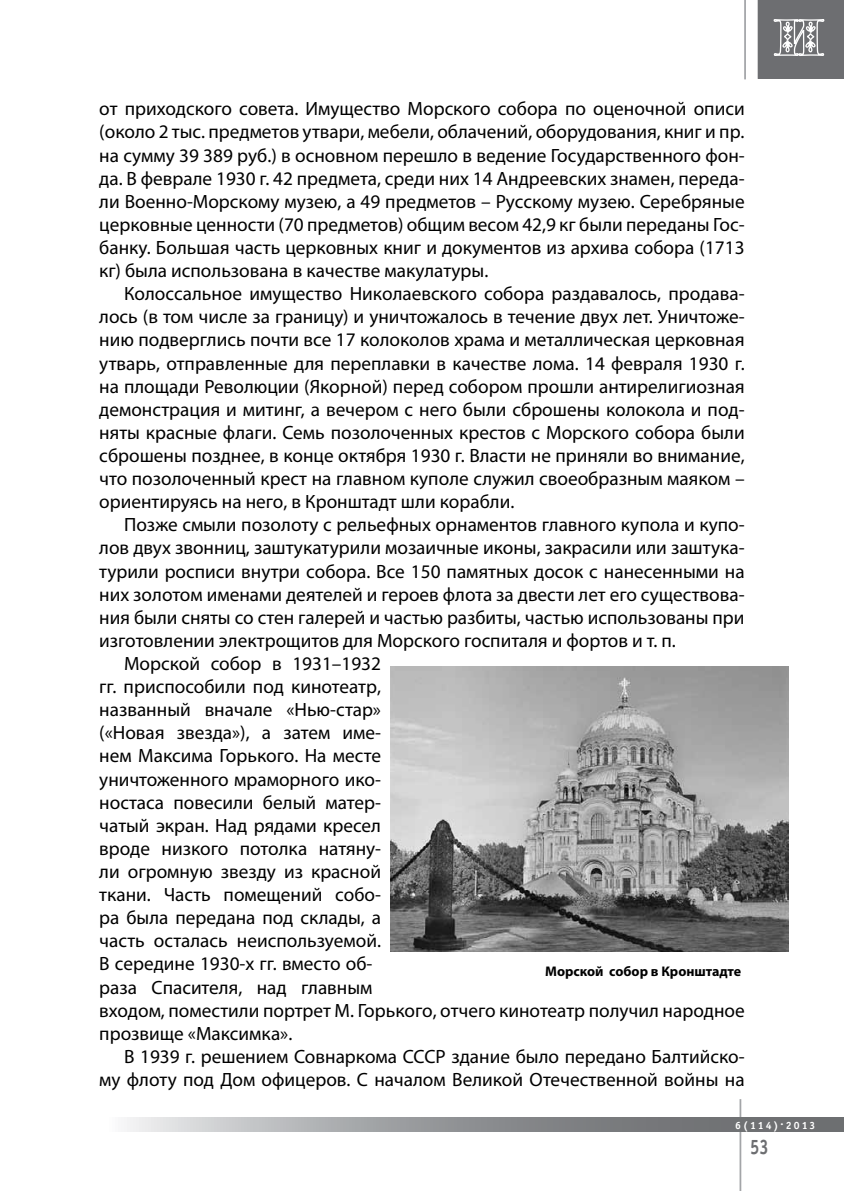
<style>
.page{position:relative;width:844px;height:1191px;background:#fff}
.page>*{position:absolute;margin:0;border:0;box-sizing:border-box;transform-origin:0 0}
.t1{font:700 21px "Officina Sans C";color:#6d6e71;scale:.8 1}
.t2{font:19.25px/23.1px "Myriad Pro";color:#000;text-align:justify}
.t3{font:700 14px "Myriad Pro";color:#000}
.t4{font:700 10.5px "Officina Sans C";letter-spacing:.2em;color:#fff}
</style>
<div class="page">
<hr style="left:739px;top:1099px;width:2px;height:92px;background:#a3a5a8">
<svg style="left:127px;top:1117px;width:716px;height:14px;background:#97999b"></svg>
<hr style="left:744px;top:0;width:1px;height:79px;background:#a3a5a8">
<svg style="left:757px;top:0;width:86px;height:79px;background:#7c7d7f"></svg>
<img style="left:391px;top:666px;width:397px;height:285px">
<p class="t2" style="left:99px;top:97px;width:646px">от приходского совета. Имущество Морского собора по оценочной описи (около 2 тыс. предметов утвари, мебели, облачений, оборудования, книг и пр. на сумму 39 389 руб.) в основном перешло в ведение Государственного фон&shy;да. В феврале 1930 г. 42 предмета, среди них 14 Андреевских знамен, переда&shy;ли Военно-Морскому музею, а 49 предметов – Русскому музею. Серебряные церковные ценности (70 предметов) общим весом 42,9 кг были переданы Гос&shy;банку. Большая часть церковных книг и документов из архива собора (1713 кг) была использована в качестве макулатуры.</p>
<p class="t2" style="left:99px;top:282px;width:646px;text-indent:25px">Колоссальное имущество Николаевского собора раздавалось, продава&shy;лось (в том числе за границу) и уничтожалось в течение двух лет. Уничтоже&shy;нию подверглись почти все 17 колоколов храма и металлическая церковная утварь, отправленные для переплавки в качестве лома. 14 февраля 1930 г. на площади Революции (Якорной) перед собором прошли антирелигиозная демонстрация и митинг, а вечером с него были сброшены колокола и под&shy;няты красные флаги. Семь позолоченных крестов с Морского собора были сброшены позднее, в конце октября 1930 г. Власти не приняли во внимание, что позолоченный крест на главном куполе служил своеобразным маяком – ориентируясь на него, в Кронштадт шли корабли.</p>
<p class="t2" style="left:124px;top:513px;width:622px">Позже смыли позолоту с рельефных орнаментов главного купола и купо-</p>
<p class="t2" style="left:99px;top:536px;width:646px">лов двух звонниц, заштукатурили мозаичные иконы, закрасили или заштука-</p>
<p class="t2" style="left:99px;top:559px;width:646px">турили росписи внутри собора. Все 150 памятных досок с нанесенными на</p>
<p class="t2" style="left:99px;top:582px;width:646px">них золотом именами деятелей и героев флота за двести лет его существова-</p>
<p class="t2" style="left:99px;top:605px;width:646px">ния были сняты со стен галерей и частью разбиты, частью использованы при</p>
<p class="t2" style="left:99px;top:628px;width:578px">изготовлении электрощитов для Морского госпиталя и фортов и т. п.</p>
<p class="t2" style="left:124px;top:651px;width:258px">Морской собор в 1931–1932</p>
<p class="t2" style="left:99px;top:675px;width:283px">гг. приспособили под кинотеатр,</p>
<p class="t2" style="left:99px;top:698px;width:283px">названный вначале «Нью-стар»</p>
<p class="t2" style="left:99px;top:721px;width:283px">(«Новая звезда»), а затем име-</p>
<p class="t2" style="left:99px;top:744px;width:283px">нем Максима Горького. На месте</p>
<p class="t2" style="left:99px;top:767px;width:283px">уничтоженного мраморного ико-</p>
<p class="t2" style="left:99px;top:790px;width:283px">ностаса повесили белый матер-</p>
<p class="t2" style="left:99px;top:813px;width:283px">чатый экран. Над рядами кресел</p>
<p class="t2" style="left:99px;top:836px;width:283px">вроде низкого потолка натяну-</p>
<p class="t2" style="left:99px;top:859px;width:283px">ли огромную звезду из красной</p>
<p class="t2" style="left:99px;top:882px;width:283px">ткани. Часть помещений собо-</p>
<p class="t2" style="left:99px;top:906px;width:283px">ра была передана под склады, а</p>
<p class="t2" style="left:99px;top:929px;width:283px">часть осталась неиспользуемой.</p>
<p class="t2" style="left:99px;top:952px;width:275px">В середине 1930-х гг. вместо об-</p>
<p class="t2" style="left:99px;top:975px;width:275px">раза Спасителя, над главным</p>
<p class="t2" style="left:99px;top:998px;width:646px">входом, поместили портрет М. Горького, отчего кинотеатр получил народное</p>
<p class="t2" style="left:99px;top:1021px;width:194px">прозвище «Максимка».</p>
<p class="t2" style="left:124px;top:1044px;width:622px">В 1939 г. решением Совнаркома СССР здание было передано Балтийско-</p>
<p class="t2" style="left:99px;top:1067px;width:646px">му флоту под Дом офицеров. С началом Великой Отечественной войны на</p>
<p class="t3" style="left:545px;top:961px;width:197px">Морской собор в Кронштадте</p>
<p class="t4" style="left:735px;top:1119px;width:82px">6(114).2013</p>
<p class="t1" style="left:749px;top:1135px;width:25px">53</p>
</div>
